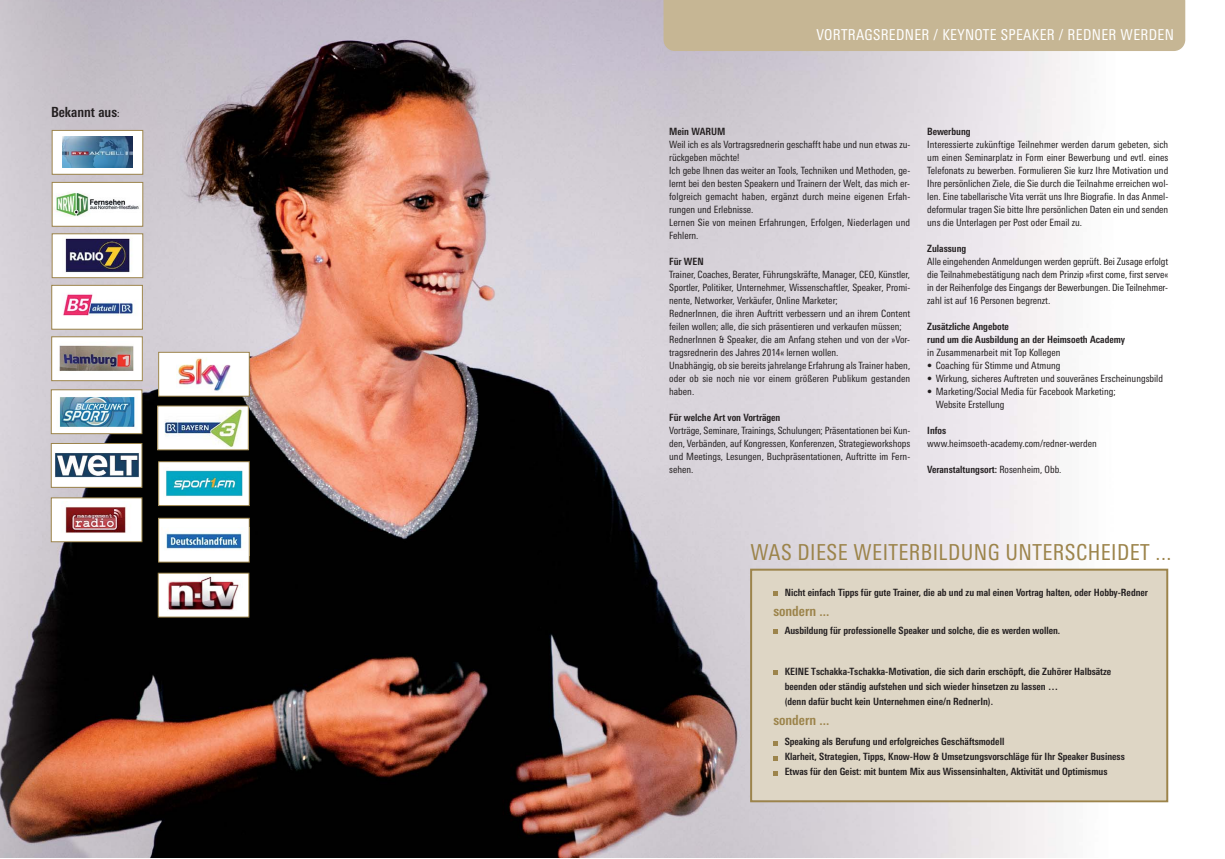
<style>
.page{position:relative;width:1225px;height:859px;background:#fff}
.page>*{position:absolute;margin:0;border:0;box-sizing:border-box;transform-origin:0 0}
.t1{font:condensed 22px "Linotype Univers";letter-spacing:.02em;color:#9c844b}
.t2{font:condensed 15px "Linotype Univers";letter-spacing:.025em;color:#fff}
.t3{font:700 condensed 14px "Linotype Univers";color:#9c844b}
.t4{font:700 condensed 14px "Linotype Univers";color:#231f20}
.t5{font:condensed 10px/13px "Linotype Univers";color:#231f20}
.t6{font:700 condensed 10px/15px "Linotype Univers";color:#231f20}
.s1{font-size:10px}
.s2{font-weight:400}
</style>
<div class="page">
<img style="left:0;top:0;width:1122px;height:857px">
<img style="left:159px;top:408px;width:88px;height:40px">
<div style="left:157px;top:406px;width:92px;height:44px;border:1px solid #9c844b"></div>
<div style="left:52px;top:337px;width:90px;height:43px;background:#fff"></div>
<img style="left:59px;top:345px;width:75px;height:26px">
<div style="left:51px;top:337px;width:92px;height:44px;border:1px solid #9c844b"></div>
<div style="left:52px;top:131px;width:90px;height:43px;background:#fff"></div>
<div style="left:52px;top:130px;width:91px;height:45px;border:1px solid #9c844b"></div>
<div style="left:159px;top:353px;width:90px;height:43px;background:#fff"></div>
<img style="left:177px;top:358px;width:54px;height:33px">
<div style="left:158px;top:352px;width:91px;height:44px;border:1px solid #9c844b"></div>
<div style="left:52px;top:183px;width:90px;height:43px;background:#fff"></div>
<img style="left:54px;top:193px;width:85px;height:24px">
<div style="left:52px;top:182px;width:91px;height:45px;border:1px solid #9c844b"></div>
<div style="left:52px;top:390px;width:90px;height:43px;background:#fff"></div>
<img style="left:59px;top:396px;width:76px;height:31px">
<div style="left:51px;top:389px;width:91px;height:45px;border:1px solid #9c844b"></div>
<div style="left:159px;top:462px;width:90px;height:43px;background:#fff"></div>
<img style="left:165px;top:470px;width:78px;height:27px">
<div style="left:158px;top:461px;width:91px;height:45px;border:1px solid #9c844b"></div>
<div style="left:52px;top:234px;width:90px;height:43px;background:#fff"></div>
<img style="left:65px;top:238px;width:65px;height:35px">
<div style="left:52px;top:234px;width:91px;height:44px;border:1px solid #9c844b"></div>
<img style="left:62px;top:137px;width:71px;height:30px">
<div style="left:158px;top:573px;width:91px;height:44px;background:#fff"></div>
<img style="left:167px;top:576px;width:72px;height:34px">
<div style="left:158px;top:573px;width:91px;height:44px;border:1px solid #9c844b"></div>
<div style="left:159px;top:518px;width:90px;height:44px;background:#fff"></div>
<img style="left:166px;top:533px;width:76px;height:16px">
<div style="left:158px;top:518px;width:91px;height:44px;border:1px solid #9c844b"></div>
<img style="left:54px;top:287px;width:87px;height:40px">
<div style="left:51px;top:285px;width:92px;height:44px;border:1px solid #9c844b"></div>
<div style="left:52px;top:498px;width:90px;height:43px;background:#fff"></div>
<img style="left:65px;top:506px;width:61px;height:27px">
<div style="left:51px;top:498px;width:91px;height:44px;border:1px solid #9c844b"></div>
<div style="left:52px;top:444px;width:90px;height:43px;background:#fff"></div>
<img style="left:55px;top:452px;width:84px;height:26px">
<div style="left:51px;top:443px;width:91px;height:45px;border:1px solid #9c844b"></div>
<div style="left:663px;top:0;width:522px;height:51px;background:#c6b694"></div>
<div style="left:752px;top:571px;width:414px;height:229px;background:#ded6c5"></div>
<div style="left:750px;top:569px;width:418px;height:233px;border:2px solid #9c844b"></div>
<svg style="left:773px;top:592px;width:5px;height:4px"></svg>
<svg style="left:773px;top:671px;width:5px;height:4px"></svg>
<svg style="left:773px;top:741px;width:5px;height:4px"></svg>
<svg style="left:773px;top:771px;width:5px;height:4px"></svg>
<svg style="left:773px;top:756px;width:5px;height:4px"></svg>
<svg style="left:773px;top:630px;width:5px;height:4px"></svg>
<h3 class="t4" style="left:51px;top:107px;width:70px">Bekannt aus<span class="s1">:</span></h3>
<h2 class="t2" style="left:816px;top:30px;width:359px">VORTRAGSREDNER / KEYNOTE SPEAKER / REDNER WERDEN</h2>
<p class="t6" style="left:669px;top:125px;width:58px">Mein WARUM</p>
<p class="t5" style="left:669px;top:139px;width:242px">Weil ich es als Vortragsrednerin geschafft habe und nun etwas zu&shy;rückgeben möchte!<br>Ich gebe Ihnen das weiter an Tools, Techniken und Methoden, ge&shy;lernt bei den besten Speakern und Trainern der Welt, das mich er&shy;folgreich gemacht haben, ergänzt durch meine eigenen Er fah&shy;rungen und Erlebnisse.<br>Lernen Sie von meinen Erfahrungen, Erfolgen, Niederlagen und Fehlern.</p>
<p class="t6" style="left:669px;top:255px;width:36px">Für WEN</p>
<p class="t5" style="left:669px;top:269px;width:242px">Trainer, Coaches, Berater, Führungskräfte, Manager, CEO, Künstler, Sportler, Politiker, Unternehmer, Wissenschaftler, Speaker, Promi&shy;nente, Networker, Verkäufer, Online Marketer;<br>RednerInnen, die ihren Auftritt verbessern und an ihrem Content feilen wollen; alle, die sich präsentieren und verkaufen müssen; RednerInnen &amp; Speaker, die am Anfang stehen und von der »Vor&shy;tragsrednerin des Jahres 2014« lernen wollen.<br>Unabhängig, ob sie bereits jahrelange Erfahrung als Trainer haben, oder ob sie noch nie vor einem größeren Publikum gestanden haben.</p>
<p class="t6" style="left:669px;top:411px;width:113px">Für welche Art von Vorträgen</p>
<p class="t5" style="left:669px;top:425px;width:242px;text-align:justify">Vorträge, Seminare, Trainings, Schulungen; Präsentationen bei Kun&shy;den, Verbänden, auf Kongressen, Konferenzen, Strategieworkshops und Meetings, Lesungen, Buchpräsentationen, Auftritte im Fern&shy;sehen.</p>
<p class="t6" style="left:927px;top:125px;width:45px">Bewerbung</p>
<p class="t5" style="left:927px;top:139px;width:243px;text-align:justify">Interessierte zukünftige Teilnehmer werden darum gebeten, sich um einen Seminarplatz in Form einer Bewerbung und evtl. eines Telefonats zu bewerben. Formulieren Sie kurz Ihre Motivation und Ihre persönlichen Ziele, die Sie durch die Teilnahme erreichen wol&shy;len. Eine tabellarische Vita verrät uns Ihre Biografie. In das Anmel&shy;deformular tragen Sie bitte Ihre persönlichen Daten ein und senden uns die Unterlagen per Post oder Email zu.</p>
<p class="t6" style="left:927px;top:242px;width:41px">Zulassung</p>
<p class="t5" style="left:927px;top:256px;width:242px;text-align:justify">Alle eingehenden Anmeldungen werden geprüft. Bei Zusage erfolgt die Teilnahmebestätigung nach dem Prinzip »first come, first serve« in der Reihenfolge des Eingangs der Bewerbungen. Die Teilnehmer&shy;zahl ist auf 16 Personen begrenzt.</p>
<p class="t6" style="left:927px;top:321px;width:199px;line-height:13px">Zusätzliche Angebote<br>rund um die Ausbildung an der Heimsoeth Academy</p>
<p class="t5" style="left:927px;top:347px;width:135px">in Zusammenarbeit mit Top Kollegen</p>
<p class="t5" style="left:927px;top:360px;width:135px">• Coaching für Stimme und Atmung</p>
<p class="t5" style="left:927px;top:373px;width:237px">• Wirkung, sicheres Auftreten und souveränes Erscheinungsbild</p>
<p class="t5" style="left:935px;top:386px;width:181px;text-indent:-9px">• Marketing/Social Media für Facebook Marketing;<br>Website Erstellung</p>
<p class="t6" style="left:927px;top:424px;width:21px">Infos</p>
<p class="t5" style="left:927px;top:438px;width:171px">www.heimsoeth-academy.com/redner-werden</p>
<p class="t6" style="left:927px;top:463px;width:136px">Veranstaltungsort: <span class="s2">Rosenheim, Obb.</span></p>
<h1 class="t1" style="left:750px;top:544px;width:422px">WAS DIESE WEITERBILDUNG UNTERSCHEIDET ...</h1>
<p class="t6" style="left:784px;top:586px;width:365px">Nicht einfach Tipps für gute Trainer, die ab und zu mal einen Vortrag halten, oder Hobby-Redner</p>
<h3 class="t3" style="left:773px;top:606px;width:58px">sondern ...</h3>
<p class="t6" style="left:784px;top:624px;width:277px">Ausbildung für professionelle Speaker und solche, die es werden wollen.</p>
<p class="t6" style="left:784px;top:665px;width:328px">KEINE Tschakka-Tschakka-Motivation, die sich darin erschöpft, die Zuhörer Halbsätze beenden oder ständig aufstehen und sich wieder hinsetzen zu lassen …<br>(denn dafür bucht kein Unternehmen eine/n RednerIn).</p>
<h3 class="t3" style="left:773px;top:715px;width:58px">sondern ...</h3>
<p class="t6" style="left:784px;top:735px;width:341px">Speaking als Berufung und erfolgreiches Geschäftsmodell<br>Klarheit, Strategien, Tipps, Know-How &amp; Umsetzungsvorschläge für Ihr Speaker Business<br>Etwas für den Geist: mit buntem Mix aus Wissensinhalten, Aktivität und Optimismus</p>
</div>
